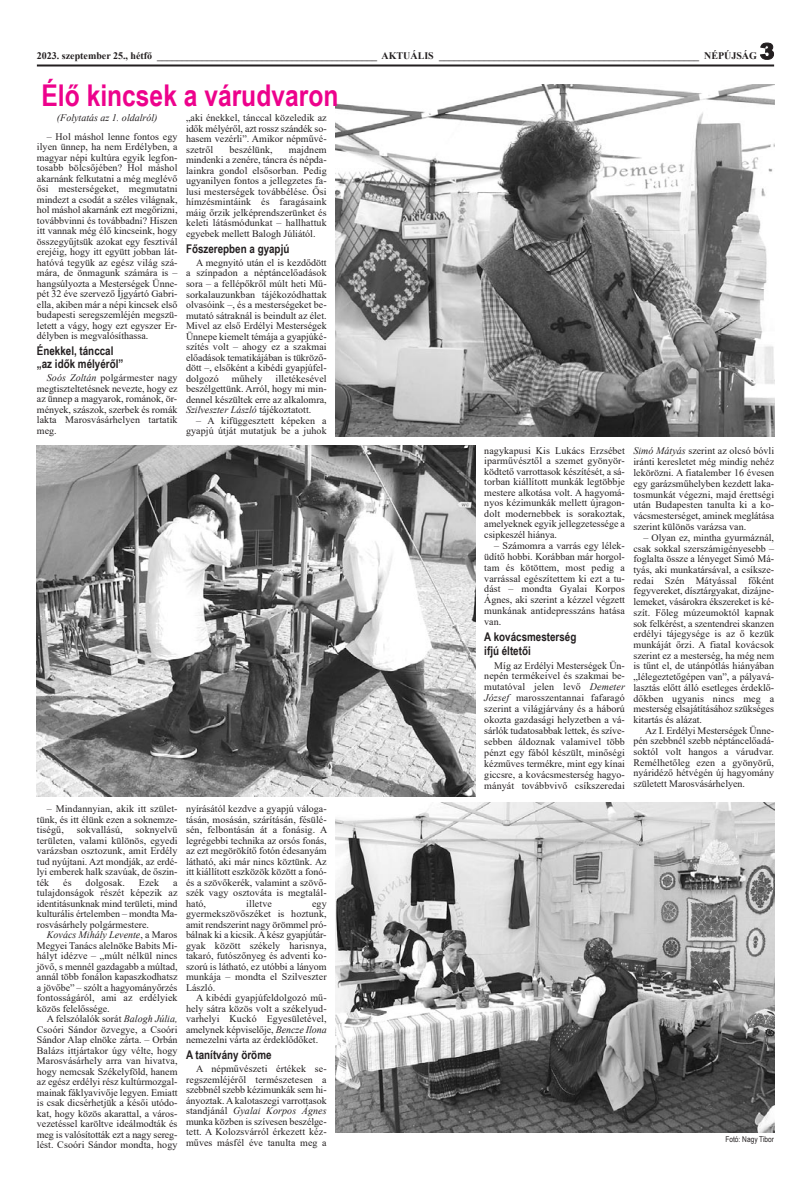
<style>
.page{position:relative;width:811px;height:1191px;background:#fff}
.page>*{position:absolute;margin:0;border:0;box-sizing:border-box;transform-origin:0 0}
.t1{font:700 30px "Arial Narrow";color:#ed028c}
.t2{font:700 12px/13px "Arial Narrow";color:#231f20}
.t3{font:10px/10.5px "Times New Roman";color:#231f20;text-align:justify}
.t4{font:700 10px "Times New Roman";color:#231f20}
.t5{font:italic 10px "Times New Roman";color:#231f20}
.t6{font:8px "Arial Narrow";color:#231f20}
.s1{font-family:"Arial";font-weight:900;font-size:22px}
.s2{font-style:italic}
</style>
<div class="page">
<hr style="left:37px;top:64px;width:737px;height:2px;background:#231f20">
<img style="left:335px;top:802px;width:439px;height:330px">
<img style="left:37px;top:446px;width:439px;height:350px">
<img style="left:335px;top:84px;width:439px;height:353px">
<p class="t4" style="left:37px;top:50px;width:739px">2023. szeptember 25., hétfő ____________________________________________ AKTUÁLIS ____________________________________________________ NÉPÚJSÁG <span class="s1">3</span></p>
<p class="t1" style="left:42px;top:78px;width:298px">Élő kincsek a várudvaron</p>
<p class="t5" style="left:57px;top:112px;width:102px">(Folytatás az 1. oldalról)</p>
<p class="t3" style="left:37px;top:131px;width:142px;text-indent:10px">– Hol máshol lenne fontos egy ilyen ünnep, ha nem Erdélyben, a magyar népi kultúra egyik legfon&shy;tosabb bölcsőjében? Hol máshol akarnánk felkutatni a még meglévő ősi mesterségeket, megmutatni mindezt a csodát a széles világnak, hol máshol akarnánk ezt megőrizni, továbbvinni és továbbadni? Hiszen itt vannak még élő kincseink, hogy összegyűjtsük azokat egy fesztivál erejéig, hogy itt együtt jobban lát&shy;hatóvá tegyük az egész világ szá&shy;mára, de önmagunk számára is – hangsúlyozta a Mesterségek Ünne&shy;pét 32 éve szervező Íjgyártó Gabri&shy;ella, akiben már a népi kincsek első budapesti seregszemléjén megszü&shy;letett a vágy, hogy ezt egyszer Er&shy;délyben is megvalósíthassa.</p>
<p class="t2" style="left:37px;top:344px;width:88px">Énekkel, tánccal „az idők mélyéről”</p>
<p class="t3" style="left:37px;top:373px;width:142px;text-indent:10px"><span class="s2">Soós Zoltán</span> polgármester nagy megtiszteltetésnek nevezte, hogy ez az ünnep a magyarok, románok, ör&shy;mények, szászok, szerbek és romák lakta Marosvásárhelyen tartatik meg.</p>
<p class="t3" style="left:186px;top:113px;width:142px">„aki énekkel, tánccal közeledik az idők mélyéről, azt rossz szándék so&shy;hasem vezérli”. Amikor népművé&shy;szetről</p>
<p class="t3" style="left:186px;top:144px;width:142px;text-indent:103px">majdnem mindenki a zenére, táncra és népda&shy;lainkra gondol elsősorban. Pedig ugyanilyen fontos a jellegzetes fa&shy;lusi mesterségek továbbélése. Ősi hímzésmintáink és faragásaink máig őrzik jelképrendszerünket és keleti látásmódunkat – hallhattuk egyebek mellett Balogh Júliától.</p>
<p class="t2" style="left:186px;top:242px;width:105px">Főszerepben a gyapjú</p>
<p class="t3" style="left:186px;top:257px;width:142px;text-indent:10px">A megnyitó után el is kezdődött a színpadon a néptáncelőadások sora – a fellépőkről múlt heti Mű&shy;sorkalauzunkban tájékozódhattak olvasóink –, és a mesterségeket be&shy;mutató sátraknál is beindult az élet.<br>Mivel az első Erdélyi Mesterségek Ünnepe kiemelt témája a gyapjúké&shy;szítés volt – ahogy ez a szakmai előadások tematikájában is tükröző&shy;dött –, elsőként a kibédi gyapjúfel&shy;dolgozó</p>
<p class="t3" style="left:229px;top:144px;width:45px">beszélünk,</p>
<p class="t3" style="left:186px;top:373px;width:142px;text-indent:89px">illetékesével beszélgettünk. Arról, hogy mi min&shy;dennel készültek erre az alkalomra, <span class="s2">Szilveszter László</span> tájékoztatott.</p>
<p class="t3" style="left:186px;top:415px;width:142px;text-align:right">– A kifüggesztett képeken a gyapjú útját mutatjuk be a juhok</p>
<p class="t3" style="left:232px;top:373px;width:32px">műhely</p>
<p class="t3" style="left:37px;top:803px;width:142px;text-indent:10px">– Mindannyian, akik itt szület&shy;tünk, és itt élünk ezen a soknemze&shy;tiségű,</p>
<p class="t3" style="left:37px;top:824px;width:142px;text-indent:99px">soknyelvű területen, valami különös, egyedi varázsban osztozunk, amit Erdély tud nyújtani. Azt mondják, az erdé&shy;lyi emberek halk szavúak, de őszin&shy;ték</p>
<p class="t3" style="left:77px;top:824px;width:47px">sokvallású,</p>
<p class="t3" style="left:63px;top:877px;width:10px">és</p>
<p class="t3" style="left:86px;top:877px;width:41px">dolgosak.</p>
<p class="t3" style="left:139px;top:877px;width:22px">Ezek</p>
<p class="t3" style="left:37px;top:877px;width:142px;text-indent:136px">a tulajdonságok részét képezik az identitásunknak mind területi, mind kulturális értelemben – mondta Ma&shy;rosvásárhely polgármestere.</p>
<p class="t3" style="left:37px;top:929px;width:142px;text-indent:10px"><span class="s2">Kovács Mihály Levente</span>, a Maros Megyei Tanács alelnöke Babits Mi&shy;hályt idézve – „múlt nélkül nincs jövő, s mennél gazdagabb a múltad, annál több fonálon kapaszkodhatsz a jövőbe” – szólt a hagyományőrzés fontosságáról, ami az erdélyiek közös felelőssége.</p>
<p class="t3" style="left:37px;top:1013px;width:142px;text-indent:10px">A felszólalók sorát <span class="s2">Balogh Júlia, </span>Csoóri Sándor özvegye, a Csoóri Sándor Alap elnöke zárta. – Orbán Balázs ittjártakor úgy vélte, hogy Marosvásárhely arra van hivatva, hogy nemcsak Székelyföld, hanem az egész erdélyi rész kultúrmozgal&shy;mainak fáklyavivője legyen. Emiatt is csak dicsérhetjük a késői utódo&shy;kat, hogy közös akarattal, a város&shy;vezetéssel karöltve ideálmodták és meg is valósították ezt a nagy sereg&shy;lést. Csoóri Sándor mondta, hogy</p>
<p class="t3" style="left:186px;top:803px;width:143px">nyírásától kezdve a gyapjú váloga&shy;tásán, mosásán, szárításán, fésülé&shy;sén, felbontásán át a fonásig. A legrégebbi technika az orsós fonás, az ezt megörökítő fotón édesanyám látható, aki már nincs köztünk. Az itt kiállított eszközök között a fonó&shy;és a szövőkerék, valamint a szövő&shy;szék vagy osztováta is megtalál&shy;ható,</p>
<p class="t3" style="left:246px;top:898px;width:27px">illetve</p>
<p class="t3" style="left:186px;top:898px;width:142px;text-indent:126px">egy gyermekszövőszéket is hoztunk, amit rendszerint nagy örömmel pró&shy;bálnak ki a kicsik. A kész gyapjútár&shy;gyak között székely harisnya, takaró, futószőnyeg és adventi ko&shy;szorú is látható, ez utóbbi a lányom munkája – mondta el Szilveszter László.</p>
<p class="t3" style="left:186px;top:992px;width:142px;text-indent:10px">A kibédi gyapjúfeldolgozó mű&shy;hely sátra közös volt a székelyud&shy;varhelyi Kuckó Egyesületével, amelynek képviselője, <span class="s2">Bencze Ilona </span>nemezelni várta az érdeklődőket.</p>
<p class="t2" style="left:186px;top:1048px;width:87px">A tanítvány öröme</p>
<p class="t3" style="left:186px;top:1063px;width:142px;text-indent:10px">A népművészeti értékek se&shy;regszemléjéről természetesen a szebbnél szebb kézimunkák sem hi&shy;ányoztak. A kalotaszegi varrottasok standjánál <span class="s2">Gyalai Korpos Ágnes </span>munka közben is szívesen beszélge&shy;tett. A Kolozsvárról érkezett kéz&shy;műves másfél éve tanulta meg a</p>
<p class="t3" style="left:484px;top:445px;width:142px">nagykapusi Kis Lukács Erzsébet iparművésztől a szemet gyönyör&shy;ködtető varrottasok készítését, a sá&shy;torban kiállított munkák legtöbbje mestere alkotása volt. A hagyomá&shy;nyos kézimunkák mellett újragon&shy;dolt modernebbek is sorakoztak, amelyeknek egyik jellegzetessége a csipkeszél hiánya.</p>
<p class="t3" style="left:484px;top:540px;width:142px;line-height:10.9px;text-indent:10px">– Számomra a varrás egy lélek&shy;üdítő hobbi. Korábban már horgol&shy;tam és kötöttem, most pedig a varrással egészítettem ki ezt a tu&shy;dást – mondta Gyalai Korpos Ágnes, aki szerint a kézzel végzett munkának antidepresszáns hatása van.</p>
<p class="t2" style="left:484px;top:630px;width:94px;line-height:13.4px">A kovácsmesterség ifjú éltetői</p>
<p class="t3" style="left:484px;top:659px;width:142px;line-height:10.9px;text-indent:10px">Míg az Erdélyi Mesterségek Ün&shy;nepén termékeivel és szakmai be&shy;mutatóval jelen levő <span class="s2">Demeter József</span> marosszentannai fafaragó szerint a világjárvány és a háború okozta gazdasági helyzetben a vá&shy;sárlók tudatosabbak lettek, és szíve&shy;sebben áldoznak valamivel több pénzt egy fából készült, minőségi kézműves termékre, mint egy kínai giccsre, a kovácsmesterség hagyo&shy;mányát továbbvivő csíkszeredai</p>
<p class="t3" style="left:633px;top:445px;width:142px;line-height:10.9px"><span class="s2">Simó Mátyás</span> szerint az olcsó bóvli iránti keresletet még mindig nehéz lekörözni. A fiatalember 16 évesen egy garázsműhelyben kezdett laka&shy;tosmunkát végezni, majd érettségi után Budapesten tanulta ki a ko&shy;vácsmesterséget, aminek meglátása szerint különös varázsa van.</p>
<p class="t3" style="left:633px;top:532px;width:142px;text-indent:10px">– Olyan ez, mintha gyurmáznál, csak sokkal szerszámigényesebb – foglalta össze a lényeget Simó Má&shy;tyás, aki munkatársával, a csíksze&shy;redai Szén Mátyással főként fegyvereket, dísztárgyakat, dizájne&shy;lemeket, vásárokra ékszereket is ké&shy;szít. Főleg múzeumoktól kapnak sok felkérést, a szentendrei skanzen erdélyi tájegysége is az ő kezük munkáját őrzi. A fiatal kovácsok szerint ez a mesterség, ha még nem is tűnt el, de utánpótlás hiányában „lélegeztetőgépen van”, a pályavá&shy;lasztás előtt álló esetleges érdeklő&shy;dőkben ugyanis nincs meg a mesterség elsajátításához szükséges kitartás és alázat.</p>
<p class="t3" style="left:633px;top:725px;width:142px;text-indent:12px">Az I. Erdélyi Mesterségek Ünne&shy;pén szebbnél szebb néptáncelőadá&shy;soktól volt hangos a várudvar.<br>Remélhetőleg ezen a gyönyörű, nyáridéző hétvégén új hagyomány született Marosvásárhelyen.</p>
<p class="t6" style="left:725px;top:1134px;width:50px">Fotó: Nagy Tibor</p>
</div>
